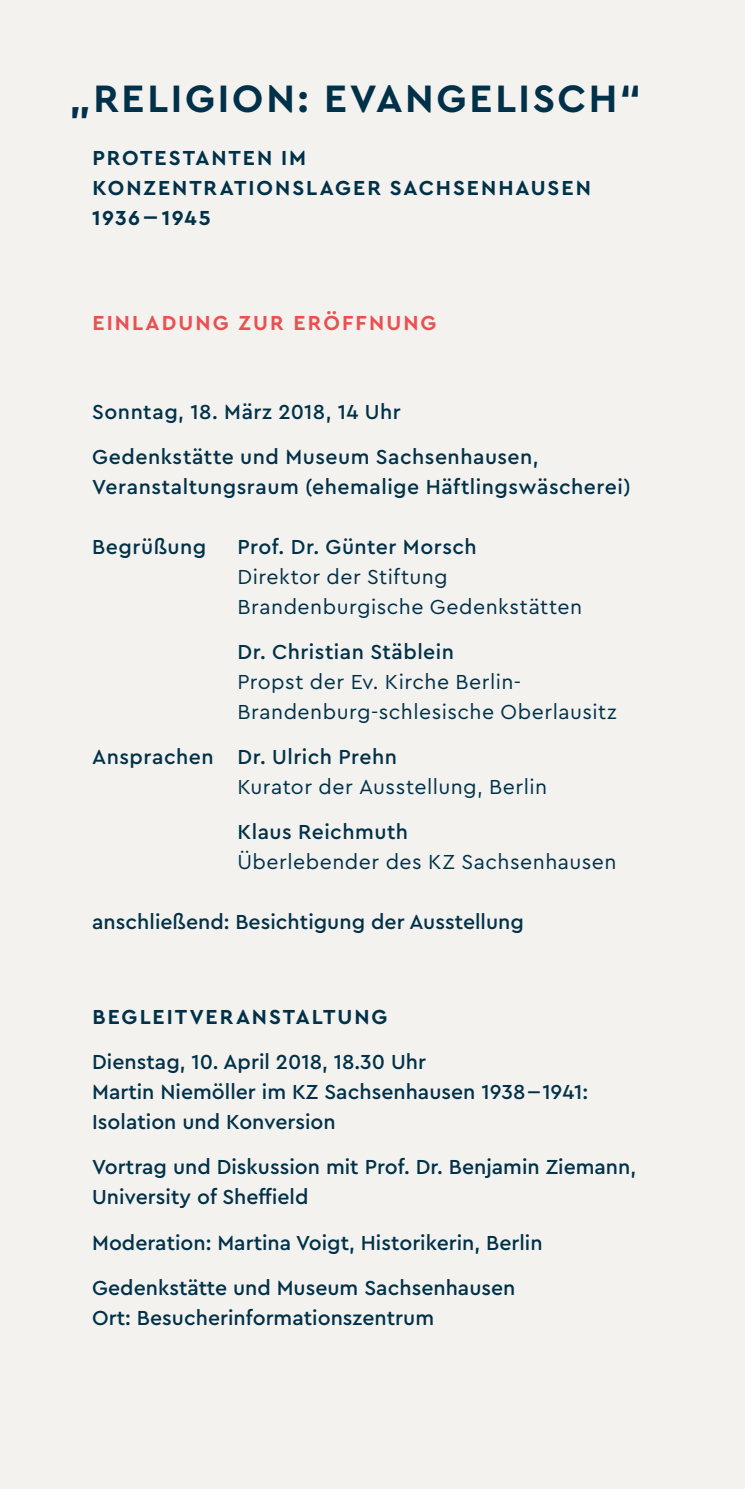
<style>
.page{position:relative;width:745px;height:1489px;background:#fff}
.page>*{position:absolute;margin:0;border:0;box-sizing:border-box;transform-origin:0 0}
.t1{font:700 40px "Cera PRO";letter-spacing:.07em;color:#003149}
.t2{font:500 21.25px/30px "Cera PRO";color:#003149}
.t3{font:21.25px/30px "Cera PRO";letter-spacing:.02em;color:#003149}
.t4{font:500 21.25px/45px "Cera PRO";letter-spacing:.025em;color:#003149}
.t5{font:500 21.25px "Cera PRO";letter-spacing:.02em;color:#003149}
.t6{font:700 21.25px/30px "Cera PRO";letter-spacing:.09em;color:#003149}
.t7{font:700 21.25px "Cera PRO";letter-spacing:.1em;color:#ea5051}
</style>
<div class="page">
<div style="left:0;top:0;width:744px;height:1488px;background:#f3f2ee"></div>
<h1 class="t1" style="left:69px;top:72px;width:573px">„RELIGION: EVANGELISCH“</h1>
<p class="t6" style="left:92px;top:142px;width:500px">PROTESTANTEN IM<br>KONZENTRATIONSLAGER SACHSENHAUSEN<br>1936–1945</p>
<p class="t7" style="left:92px;top:308px;width:345px">EINLADUNG ZUR ERÖFFNUNG</p>
<p class="t4" style="left:92px;top:388px;width:447px">Sonntag, 18. März 2018, 14 Uhr<br>Gedenkstätte und Museum Sachsenhausen,</p>
<p class="t5" style="left:92px;top:472px;width:540px">Veranstaltungsraum (ehemalige Häftlingswäscherei)</p>
<p class="t5" style="left:92px;top:532px;width:115px">Begrüßung</p>
<p class="t5" style="left:237px;top:532px;width:241px">Prof. Dr. Günter Morsch</p>
<p class="t3" style="left:237px;top:561px;width:346px">Direktor der Stiftung<br>Brandenburgische Gedenkstätten</p>
<p class="t4" style="left:237px;top:628px;width:218px">Dr. Christian Stäblein</p>
<p class="t3" style="left:237px;top:666px;width:381px">Propst der Ev. Kirche Berlin-<br>Brandenburg-schlesische Oberlausitz</p>
<p class="t4" style="left:92px;top:733px;width:306px">Ansprachen Dr. Ulrich Prehn</p>
<p class="t3" style="left:237px;top:771px;width:311px">Kurator der Ausstellung, Berlin</p>
<p class="t5" style="left:237px;top:817px;width:172px">Klaus Reichmuth</p>
<p class="t3" style="left:237px;top:846px;width:380px">Überlebender des KZ Sachsenhausen</p>
<p class="t2" style="left:92px;top:906px;width:433px">anschließend: Besichtigung der Ausstellung</p>
<p class="t6" style="left:92px;top:1001px;width:296px">BEGLEITVERANSTALTUNG</p>
<p class="t2" style="left:92px;top:1046px;width:497px">Dienstag, 10. April 2018, 18.30 Uhr<br>Martin Niemöller im KZ Sachsenhausen 1938–1941:<br>Isolation und Konversion</p>
<p class="t2" style="left:92px;top:1151px;width:545px">Vortrag und Diskussion mit Prof. Dr. Benjamin Ziemann,<br>University of Sheffield</p>
<p class="t2" style="left:92px;top:1218px;width:451px;line-height:45px">Moderation: Martina Voigt, Historikerin, Berlin<br>Gedenkstätte und Museum Sachsenhausen</p>
<p class="t2" style="left:92px;top:1301px;width:343px">Ort: Besucherinformationszentrum</p>
</div>
